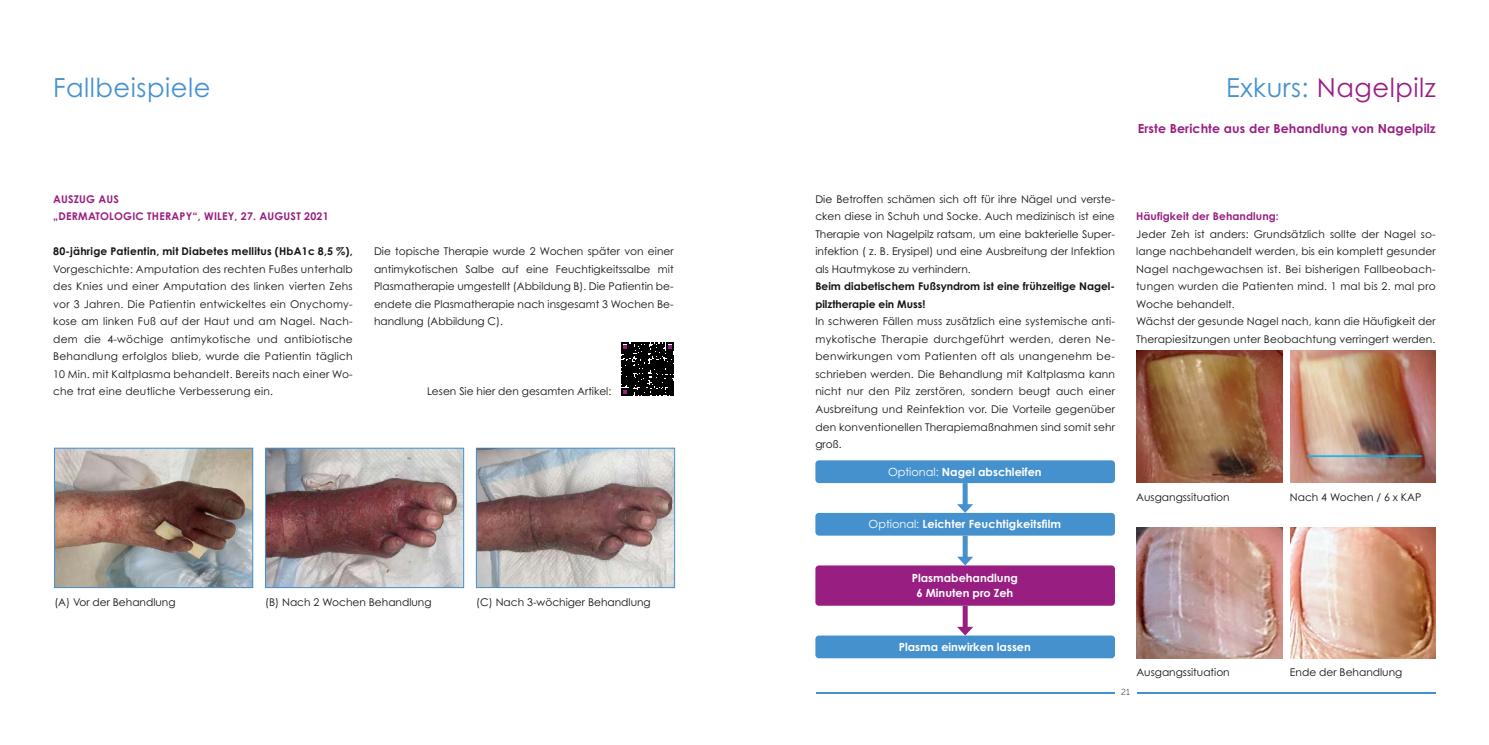
<style>
.page{position:relative;width:1489px;height:745px;background:#fff}
.page>*{position:absolute;margin:0;border:0;box-sizing:border-box;transform-origin:0 0}
.t1{font:26.25px "Century Gothic Pro";letter-spacing:.02em;color:#991e81}
.t2{font:26.25px "Century Gothic Pro";letter-spacing:.02em;color:#4591ce}
.t3{font:700 12.5px "Century Gothic Pro";letter-spacing:.01em;color:#991e81}
.t4{font:700 11.25px/15px "Century Gothic Pro";color:#fff;text-align:center}
.t5{font:10.62px/17.5px "Century Gothic Pro";letter-spacing:.01em;color:#121313;text-align:justify}
.t6{font:700 10.62px/17.5px "Century Gothic Pro";letter-spacing:.02em;color:#991e81}
.t7{font:700 10.62px/17.5px "Century Gothic Pro";color:#121313}
.t8{font:700 10.62px "Century Gothic Pro";letter-spacing:.02em;color:#121313}
.t9{font:8.75px "Museo Sans 100";color:#000}
.s1{color:#4591ce}
.s2{font-weight:400}
</style>
<div class="page">
<hr style="left:53px;top:692px;width:1382px;height:1px;background:#4591ce">
<div style="left:1114px;top:675px;width:22px;height:35px;background:#fff"></div>
<div style="left:673px;top:650px;width:142px;height:69px;background:#fff"></div>
<img style="left:1136px;top:351px;width:145px;height:131px">
<img style="left:1136px;top:527px;width:145px;height:131px">
<img style="left:1290px;top:351px;width:145px;height:131px">
<img style="left:1290px;top:527px;width:145px;height:131px">
<div style="left:37px;top:680px;width:660px;height:28px;background:#fff"></div>
<div style="left:815px;top:460px;width:299px;height:23px;background:#4591ce;border-radius:4px"></div>
<div style="left:815px;top:512px;width:299px;height:23px;background:#4591ce;border-radius:4px"></div>
<div style="left:815px;top:635px;width:299px;height:23px;background:#4591ce;border-radius:4px"></div>
<div style="left:815px;top:565px;width:299px;height:40px;background:#991e81;border-radius:4px"></div>
<div style="left:962px;top:483px;width:5px;height:23px;background:#4591ce"></div>
<svg style="left:957px;top:504px;width:16px;height:8px"></svg>
<div style="left:962px;top:535px;width:5px;height:24px;background:#4591ce"></div>
<svg style="left:957px;top:556px;width:16px;height:9px"></svg>
<div style="left:962px;top:605px;width:5px;height:24px;background:#991e81"></div>
<svg style="left:957px;top:626px;width:16px;height:9px"></svg>
<img style="left:56px;top:450px;width:195px;height:135px">
<div style="left:54px;top:448px;width:199px;height:139px;border:1px solid #4591ce"></div>
<img style="left:267px;top:450px;width:195px;height:135px">
<div style="left:265px;top:448px;width:199px;height:139px;border:1px solid #4591ce"></div>
<img style="left:478px;top:450px;width:194px;height:135px">
<div style="left:476px;top:448px;width:198px;height:139px;border:1px solid #4591ce"></div>
<svg style="left:621px;top:342px;width:52px;height:53px;background:#191618"></svg>
<h1 class="t2" style="left:53px;top:72px;width:159px">Fallbeispiele</h1>
<p class="t6" style="left:53px;top:190px;width:277px">AUSZUG AUS<br>„DERMATOLOGIC THERAPY“, WILEY, 27. AUGUST 2021</p>
<p class="t8" style="left:53px;top:245px;width:301px">80-jährige Patientin, mit Diabetes mellitus (HbA1c 8,5 %),</p>
<p class="t5" style="left:53px;top:260px;width:301px">Vorgeschichte: Amputation des rechten Fußes unterhalb des Knies und einer Amputation des linken vierten Zehs vor 3 Jahren. Die Patientin entwickeltes ein Onychomy&shy;kose am linken Fuß auf der Haut und am Nagel. Nach&shy;dem die 4-wöchige antimykotische und antibiotische Behandlung erfolglos blieb, wurde die Patientin täglich 10 Min. mit Kaltplasma behandelt. Bereits nach einer Wo&shy;che trat eine deutliche Verbesserung ein.</p>
<p class="t5" style="left:374px;top:242px;width:301px">Die topische Therapie wurde 2 Wochen später von einer antimykotischen Salbe auf eine Feuchtigkeitssalbe mit Plasmatherapie umgestellt (Abbildung B). Die Patientin be&shy;endete die Plasmatherapie nach insgesamt 3 Wochen Be&shy;handlung (Abbildung C).</p>
<p class="t5" style="left:427px;top:382px;width:186px">Lesen Sie hier den gesamten Artikel:</p>
<p class="t5" style="left:54px;top:592px;width:123px">(A) Vor der Behandlung</p>
<p class="t5" style="left:265px;top:592px;width:168px">(B) Nach 2 Wochen Behandlung</p>
<p class="t5" style="left:476px;top:592px;width:176px">(C) Nach 3-wöchiger Behandlung</p>
<h1 class="t1" style="left:1225px;top:72px;width:211px"><span class="s1">Exkurs:</span> Nagelpilz</h1>
<p class="t3" style="left:1137px;top:120px;width:299px">Erste Berichte aus der Behandlung von Nagelpilz</p>
<p class="t5" style="left:815px;top:190px;width:301px">Die Betroffen schämen sich oft für ihre Nägel und verste&shy;cken diese in Schuh und Socke. Auch medizinisch ist eine Therapie von Nagelpilz ratsam, um eine bakterielle Super&shy;infektion ( z. B. Erysipel) und eine Ausbreitung der Infektion als Hautmykose zu verhindern.</p>
<p class="t7" style="left:815px;top:277px;width:301px">Beim diabetischem Fußsyndrom ist eine frühzeitige Nagel&shy;pilztherapie ein Muss!</p>
<p class="t5" style="left:815px;top:312px;width:301px">In schweren Fällen muss zusätzlich eine systemische anti&shy;mykotische Therapie durchgeführt werden, deren Ne&shy;benwirkungen vom Patienten oft als unangenehm be&shy;schrieben werden. Die Behandlung mit Kaltplasma kann nicht nur den Pilz zerstören, sondern beugt auch einer Ausbreitung und Reinfektion vor. Die Vorteile gegenüber den konventionellen Therapiemaßnahmen sind somit sehr groß.</p>
<p class="t4" style="left:888px;top:463px;width:155px"><span class="s2">Optional:</span> Nagel abschleifen</p>
<p class="t4" style="left:868px;top:516px;width:194px"><span class="s2">Optional:</span> Leichter Feuchtigkeitsfilm</p>
<p class="t4" style="left:911px;top:570px;width:107px">Plasmabehandlung<br>6 Minuten pro Zeh</p>
<p class="t4" style="left:898px;top:638px;width:134px">Plasma einwirken lassen</p>
<p class="t6" style="left:1136px;top:207px;width:144px">Häufigkeit der Behandlung:</p>
<p class="t5" style="left:1136px;top:225px;width:301px;text-align:left">Jeder Zeh ist anders: Grundsätzlich sollte der Nagel so&shy;lange nachbehandelt werden, bis ein komplett gesunder Nagel nachgewachsen ist. Bei bisherigen Fallbeobach&shy;tungen wurden die Patienten mind. 1 mal bis 2. mal pro Woche behandelt.<br>Wächst der gesunde Nagel nach, kann die Häufigkeit der Therapiesitzungen unter Beobachtung verringert werden.</p>
<p class="t5" style="left:1136px;top:487px;width:95px">Ausgangssituation</p>
<p class="t5" style="left:1289px;top:487px;width:133px">Nach 4 Wochen / 6 x KAP</p>
<p class="t5" style="left:1136px;top:662px;width:95px">Ausgangssituation</p>
<p class="t5" style="left:1289px;top:662px;width:114px">Ende der Behandlung</p>
<p class="t9" style="left:1121px;top:687px;width:10px">21</p>
</div>
